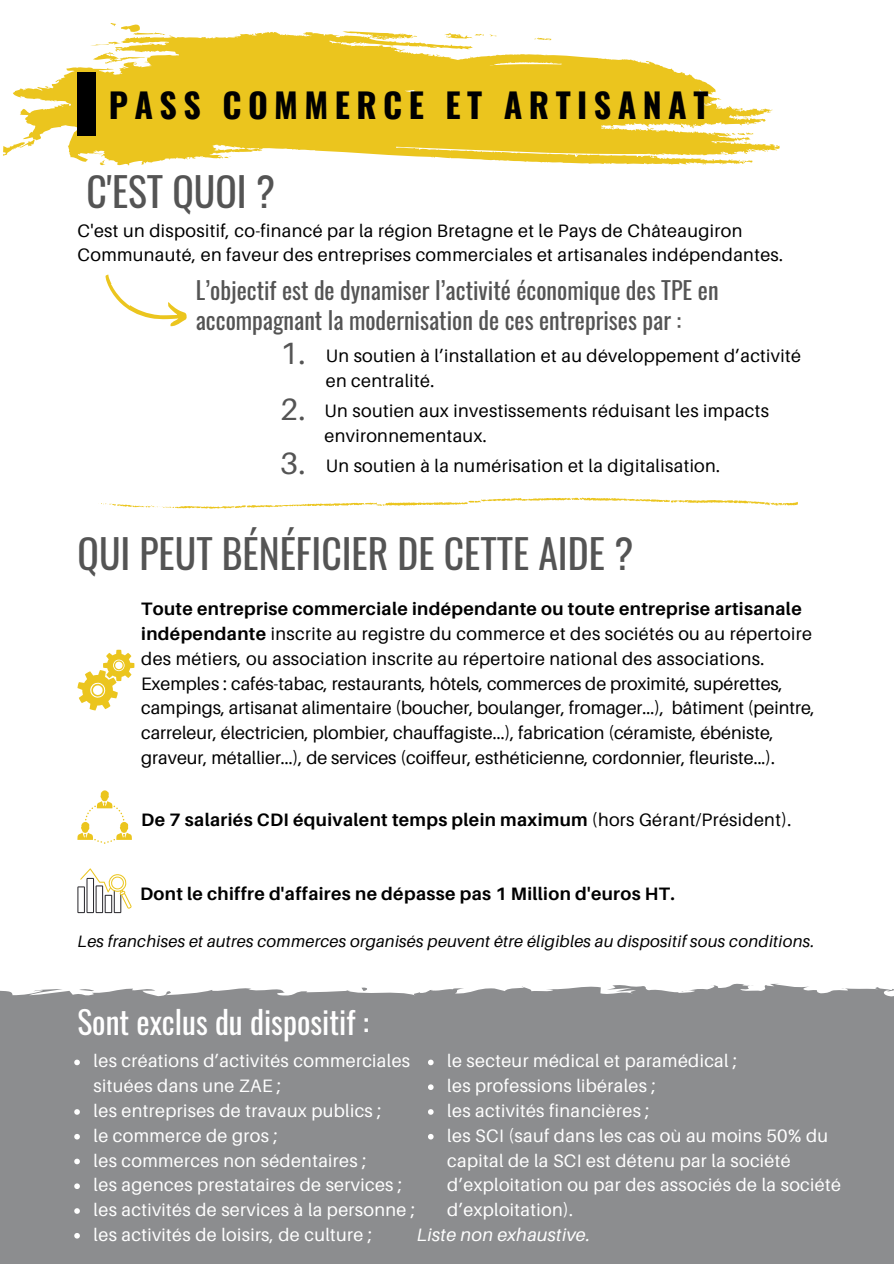
<style>
.page{position:relative;width:894px;height:1264px;background:#fff}
.page>*{position:absolute;margin:0;border:0;box-sizing:border-box;transform-origin:0 0}
.t1{font:39.75px "Oswald";color:#545454}
.t2{font:700 33.9px "Oswald";letter-spacing:.19em;color:#000}
.t3{font:31.5px "Oswald";color:#fff}
.t4{font:30.75px "Aileron";color:#545454}
.t5{font:24px/29.2px "Oswald";color:#545454}
.t6{font:18px/24.8px "Aileron";letter-spacing:.02em;color:#000}
.t7{font:18px/24.8px "Aileron";letter-spacing:.02em;color:#fff}
.t8{font:18px/24.8px "Aileron";color:#000}
.t9{font:700 18px "Aileron";letter-spacing:.02em;color:#000}
.t10{font:italic 18px "Aileron";letter-spacing:.02em;color:#fff}
.t11{font:italic 16.5px "Aileron";letter-spacing:.02em;color:#000}
.s1{font-weight:700}
.s2{font-weight:400}
</style>
<div class="page">
<svg style="left:3px;top:146px;width:7px;height:10px"></svg>
<svg style="left:10px;top:23px;width:770px;height:143px;fill:#ebc51e"></svg>
<svg style="left:342px;top:31px;width:75px;height:10px"></svg>
<svg style="left:534px;top:37px;width:17px;height:4px"></svg>
<svg style="left:444px;top:33px;width:52px;height:7px"></svg>
<div style="left:77px;top:72px;width:18px;height:63px;background:#000"></div>
<svg style="left:77px;top:649px;width:57px;height:61px"></svg>
<svg style="left:105px;top:274px;width:82px;height:53px"></svg>
<svg style="left:77px;top:790px;width:54px;height:53px"></svg>
<svg style="left:77px;top:868px;width:54px;height:45px"></svg>
<div style="left:0;top:983px;width:893px;height:280px;background:#8c8d8f"></div>
<svg style="left:101px;top:497px;width:696px;height:11px"></svg>
<svg style="left:74px;top:1059px;width:6px;height:6px"></svg>
<svg style="left:74px;top:1109px;width:6px;height:5px"></svg>
<svg style="left:74px;top:1133px;width:6px;height:6px"></svg>
<svg style="left:74px;top:1158px;width:6px;height:6px"></svg>
<svg style="left:74px;top:1183px;width:6px;height:5px"></svg>
<svg style="left:74px;top:1208px;width:6px;height:5px"></svg>
<svg style="left:74px;top:1232px;width:6px;height:6px"></svg>
<svg style="left:428px;top:1059px;width:5px;height:6px"></svg>
<svg style="left:428px;top:1084px;width:5px;height:5px"></svg>
<svg style="left:428px;top:1109px;width:5px;height:5px"></svg>
<svg style="left:428px;top:1133px;width:5px;height:6px"></svg>
<h2 class="t2" style="left:109px;top:79px;width:601px">PASS COMMERCE ET ARTISANAT</h2>
<h3 class="t1" style="left:86px;top:160px;width:190px">C'EST QUOI ?</h3>
<h4 class="t6" style="left:77px;top:217px;width:707px">C'est un dispositif, co-financé par la région Bretagne et le Pays de Châteaugiron<br>Communauté, en faveur des entreprises commerciales et artisanales indépendantes.</h4>
<p class="t5" style="left:196px;top:275px;width:524px">L’objectif est de dynamiser l’activité économique des TPE en accompagnant la modernisation de ces entreprises par :</p>
<h3 class="t6" style="left:325px;top:343px;width:476px">Un soutien à l’installation et au développement d’activité en centralité.</h3>
<p class="t4" style="left:280px;top:334px;width:27px">1.</p>
<p class="t4" style="left:280px;top:390px;width:27px">2.</p>
<h3 class="t6" style="left:324px;top:398px;width:446px">Un soutien aux investissements réduisant les impacts environnementaux.</h3>
<p class="t4" style="left:280px;top:444px;width:27px">3.</p>
<p class="t6" style="left:325px;top:452px;width:396px">Un soutien à la numérisation et la digitalisation.</p>
<h1 class="t1" style="left:77px;top:523px;width:557px">QUI PEUT BÉNÉFICIER DE CETTE AIDE ?</h1>
<p class="t6" style="left:141px;top:596px;width:672px"><span class="s1">Toute entreprise commerciale indépendante ou toute entreprise artisanale indépendante</span> inscrite au registre du commerce et des sociétés ou au répertoire des métiers, ou association inscrite au répertoire national des associations.</p>
<p class="t8" style="left:141px;top:670px;width:675px">Exemples : cafés-tabac, restaurants, hôtels, commerces de proximité, supérettes, campings, artisanat alimentaire (boucher, boulanger, fromager...), bâtiment (peintre, carreleur, électricien, plombier, chauffagiste...), fabrication (céramiste, ébéniste, graveur, métallier...), de services (coiffeur, esthéticienne, cordonnier, fleuriste...).</p>
<p class="t9" style="left:141px;top:809px;width:651px">De 7 salariés CDI équivalent temps plein maximum <span class="s2">(hors Gérant/Président).</span></p>
<p class="t9" style="left:140px;top:882px;width:536px">Dont le chiffre d'affaires ne dépasse pas 1 Million d'euros HT.</p>
<p class="t11" style="left:77px;top:930px;width:738px">Les franchises et autres commerces organisés peuvent être éligibles au dispositif sous conditions.</p>
<h1 class="t3" style="left:77px;top:997px;width:293px">Sont exclus du dispositif :</h1>
<p class="t7" style="left:94px;top:1048px;width:318px">les créations d’activités commerciales situées dans une ZAE ;</p>
<p class="t7" style="left:94px;top:1097px;width:289px">les entreprises de travaux publics ;</p>
<p class="t7" style="left:94px;top:1122px;width:185px">le commerce de gros ;</p>
<p class="t7" style="left:94px;top:1147px;width:274px">les commerces non sédentaires ;</p>
<p class="t7" style="left:94px;top:1172px;width:310px">les agences prestataires de services ;</p>
<p class="t7" style="left:94px;top:1196px;width:323px">les activités de services à la personne ;</p>
<h5 class="t7" style="left:94px;top:1221px;width:280px">les activités de loisirs, de culture ;</h5>
<p class="t7" style="left:447px;top:1048px;width:291px">le secteur médical et paramédical ;</p>
<h3 class="t7" style="left:447px;top:1073px;width:210px">les professions libérales ;</h3>
<p class="t7" style="left:447px;top:1097px;width:204px">les activités financières ;</p>
<p class="t7" style="left:447px;top:1122px;width:395px">les SCI (sauf dans les cas où au moins 50% du capital de la SCI est détenu par la société d’exploitation ou par des associés de la société d’exploitation).</p>
<p class="t10" style="left:416px;top:1223px;width:175px">Liste non exhaustive.</p>
</div>
